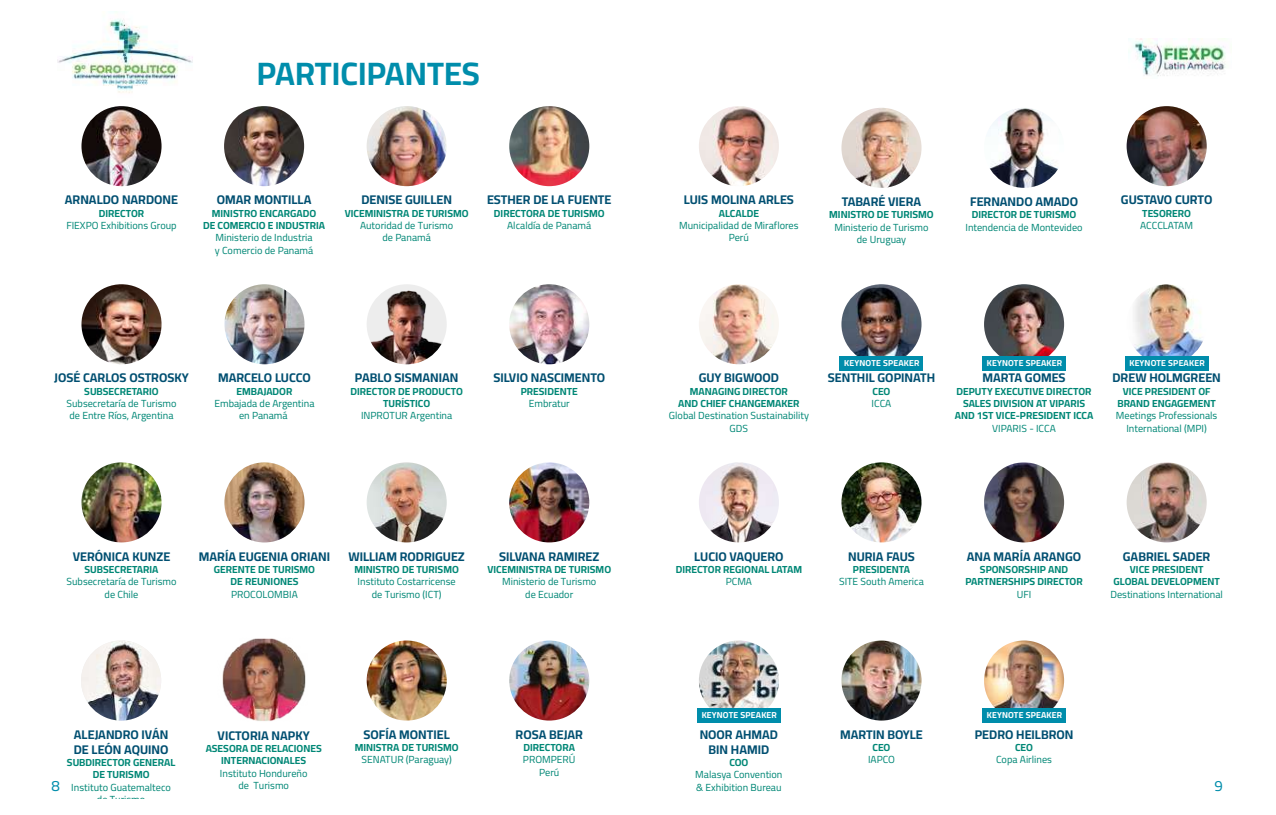
<style>
.page{position:relative;width:1276px;height:815px;background:#fff}
.page>*{position:absolute;margin:0;border:0;box-sizing:border-box;transform-origin:0 0}
.t1{font:700 32.5px "Cairo";color:#008dab}
.t2{font:15px "Cairo";color:#008dab}
.t3{font:700 12.62px/15.1px "Cairo";color:#004f71;text-align:center}
.t4{font:10.25px/12.4px "Cairo";color:#008776;text-align:center}
.t5{font:700 10.25px/12.4px "Cairo";color:#008776;text-align:center}
.t6{font:700 8.62px "Cairo";letter-spacing:.02em;color:#fff}
</style>
<div class="page">
<img style="left:1128px;top:39px;width:98px;height:37px">
<img style="left:57px;top:19px;width:136px;height:74px">
<img style="left:699px;top:640px;width:80px;height:81px;border-radius:40px">
<img style="left:1126px;top:462px;width:80px;height:80px;border-radius:40px">
<img style="left:984px;top:284px;width:80px;height:80px;border-radius:40px">
<img style="left:699px;top:106px;width:80px;height:80px;border-radius:40px">
<img style="left:509px;top:640px;width:80px;height:81px;border-radius:40px">
<img style="left:224px;top:106px;width:80px;height:80px;border-radius:40px">
<img style="left:81px;top:106px;width:81px;height:80px;border-radius:40px">
<img style="left:509px;top:106px;width:80px;height:80px;border-radius:40px">
<img style="left:81px;top:284px;width:81px;height:80px;border-radius:40px">
<img style="left:224px;top:284px;width:80px;height:80px;border-radius:40px">
<img style="left:367px;top:284px;width:80px;height:80px;border-radius:40px">
<img style="left:367px;top:106px;width:80px;height:80px;border-radius:40px">
<img style="left:81px;top:462px;width:81px;height:80px;border-radius:40px">
<img style="left:509px;top:462px;width:80px;height:80px;border-radius:40px">
<img style="left:224px;top:462px;width:80px;height:80px;border-radius:40px">
<img style="left:509px;top:284px;width:80px;height:80px;border-radius:40px">
<img style="left:367px;top:462px;width:80px;height:80px;border-radius:40px">
<img style="left:81px;top:640px;width:80px;height:81px;border-radius:40px">
<img style="left:367px;top:640px;width:80px;height:81px;border-radius:40px">
<img style="left:841px;top:108px;width:80px;height:80px;border-radius:40px">
<img style="left:1126px;top:106px;width:80px;height:80px;border-radius:40px">
<img style="left:984px;top:640px;width:80px;height:81px;border-radius:40px">
<img style="left:699px;top:284px;width:80px;height:80px;border-radius:40px">
<img style="left:841px;top:284px;width:80px;height:80px;border-radius:40px">
<img style="left:1126px;top:284px;width:80px;height:80px;border-radius:40px">
<img style="left:699px;top:462px;width:80px;height:80px;border-radius:40px">
<img style="left:841px;top:462px;width:80px;height:80px;border-radius:40px">
<img style="left:984px;top:462px;width:80px;height:80px;border-radius:40px">
<img style="left:984px;top:108px;width:80px;height:80px;border-radius:40px">
<img style="left:841px;top:640px;width:80px;height:81px;border-radius:40px">
<img style="left:222px;top:638px;width:84px;height:83px">
<div style="left:697px;top:708px;width:83px;height:15px;background:#008dab"></div>
<div style="left:982px;top:708px;width:83px;height:15px;background:#008dab"></div>
<div style="left:982px;top:356px;width:83px;height:15px;background:#008dab"></div>
<div style="left:1125px;top:356px;width:83px;height:15px;background:#008dab"></div>
<div style="left:840px;top:356px;width:83px;height:15px;background:#008dab"></div>
<h1 class="t1" style="left:257px;top:49px;width:224px">PARTICIPANTES</h1>
<p class="t3" style="left:65px;top:193px;width:115px">ARNALDO NARDONE</p>
<p class="t5" style="left:99px;top:207px;width:47px">DIRECTOR</p>
<p class="t4" style="left:66px;top:219px;width:112px">FIEXPO Exhibitions Group</p>
<p class="t3" style="left:217px;top:193px;width:96px">OMAR MONTILLA</p>
<p class="t5" style="left:203px;top:207px;width:124px">MINISTRO ENCARGADO<br>DE COMERCIO E INDUSTRIA</p>
<p class="t4" style="left:215px;top:232px;width:100px;text-align:left">Ministerio de Industria y Comercio de Panamá</p>
<p class="t3" style="left:361px;top:193px;width:92px">DENISE GUILLEN</p>
<p class="t5" style="left:345px;top:207px;width:125px">VICEMINISTRA DE TURISMO</p>
<p class="t4" style="left:360px;top:219px;width:95px">Autoridad de Turismo de Panamá</p>
<p class="t3" style="left:487px;top:193px;width:126px">ESTHER DE LA FUENTE</p>
<p class="t5" style="left:494px;top:207px;width:112px">DIRECTORA DE TURISMO</p>
<p class="t4" style="left:507px;top:219px;width:86px">Alcaldía de Panamá</p>
<p class="t3" style="left:54px;top:371px;width:136px">JOSÉ CARLOS OSTROSKY</p>
<p class="t5" style="left:84px;top:385px;width:76px">SUBSECRETARIO</p>
<p class="t4" style="left:67px;top:398px;width:111px;text-align:left">Subsecretaría de Turismo de Entre Ríos, Argentina</p>
<p class="t3" style="left:218px;top:371px;width:94px">MARCELO LUCCO</p>
<p class="t5" style="left:236px;top:385px;width:57px">EMBAJADOR</p>
<p class="t4" style="left:214px;top:398px;width:102px">Embajada de Argentina en Panamá</p>
<p class="t3" style="left:355px;top:371px;width:105px">PABLO SISMANIAN</p>
<p class="t5" style="left:350px;top:385px;width:114px">DIRECTOR DE PRODUCTO<br>TURÍSTICO</p>
<p class="t4" style="left:361px;top:410px;width:93px">INPROTUR Argentina</p>
<p class="t3" style="left:493px;top:371px;width:113px">SILVIO NASCIMENTO</p>
<p class="t5" style="left:521px;top:385px;width:58px">PRESIDENTE</p>
<p class="t4" style="left:529px;top:398px;width:42px">Embratur</p>
<p class="t3" style="left:73px;top:549px;width:99px">VERÓNICA KUNZE</p>
<p class="t5" style="left:85px;top:563px;width:75px">SUBSECRETARIA</p>
<p class="t4" style="left:67px;top:576px;width:111px">Subsecretaría de Turismo de Chile</p>
<p class="t3" style="left:199px;top:549px;width:133px">MARÍA EUGENIA ORIANI</p>
<p class="t5" style="left:214px;top:563px;width:103px">GERENTE DE TURISMO<br>DE REUNIONES</p>
<p class="t4" style="left:231px;top:588px;width:68px">PROCOLOMBIA</p>
<p class="t3" style="left:348px;top:549px;width:118px">WILLIAM RODRIGUEZ</p>
<p class="t5" style="left:354px;top:563px;width:106px">MINISTRO DE TURISMO</p>
<p class="t4" style="left:357px;top:576px;width:100px">Instituto Costarricense de Turismo (ICT)</p>
<p class="t3" style="left:499px;top:549px;width:102px">SILVANA RAMIREZ</p>
<p class="t5" style="left:487px;top:563px;width:125px">VICEMINISTRA DE TURISMO</p>
<p class="t4" style="left:502px;top:576px;width:96px">Ministerio de Turismo de Ecuador</p>
<p class="t3" style="left:684px;top:193px;width:112px">LUIS MOLINA ARLES</p>
<p class="t5" style="left:719px;top:207px;width:42px">ALCALDE</p>
<p class="t4" style="left:679px;top:219px;width:121px">Municipalidad de Miraflores<br>Perú</p>
<p class="t3" style="left:842px;top:194px;width:81px">TABARÉ VIERA</p>
<p class="t5" style="left:829px;top:209px;width:106px">MINISTRO DE TURISMO</p>
<p class="t4" style="left:834px;top:221px;width:96px">Ministerio de Turismo de Uruguay</p>
<p class="t3" style="left:970px;top:194px;width:109px">FERNANDO AMADO</p>
<p class="t5" style="left:972px;top:209px;width:106px">DIRECTOR DE TURISMO</p>
<p class="t4" style="left:965px;top:221px;width:119px">Intendencia de Montevideo</p>
<p class="t3" style="left:1121px;top:193px;width:93px">GUSTAVO CURTO</p>
<p class="t5" style="left:1142px;top:207px;width:50px">TESORERO</p>
<p class="t4" style="left:1140px;top:219px;width:54px">ACCCLATAM</p>
<p class="t3" style="left:698px;top:371px;width:82px">GUY BIGWOOD</p>
<p class="t5" style="left:678px;top:385px;width:123px">MANAGING DIRECTOR<br>AND CHIEF CHANGEMAKER</p>
<p class="t4" style="left:669px;top:410px;width:142px">Global Destination Sustainability<br>GDS</p>
<p class="t6" style="left:844px;top:357px;width:77px">KEYNOTE SPEAKER</p>
<p class="t6" style="left:987px;top:357px;width:77px">KEYNOTE SPEAKER</p>
<p class="t6" style="left:1129px;top:357px;width:77px">KEYNOTE SPEAKER</p>
<p class="t3" style="left:828px;top:371px;width:109px">SENTHIL GOPINATH</p>
<p class="t5" style="left:872px;top:385px;width:19px">CEO</p>
<p class="t4" style="left:871px;top:398px;width:21px">ICCA</p>
<p class="t3" style="left:982px;top:371px;width:85px">MARTA GOMES</p>
<p class="t5" style="left:954px;top:385px;width:140px">DEPUTY EXECUTIVE DIRECTOR<br>SALES DIVISION AT VIPARIS<br>AND 1ST VICE-PRESIDENT ICCA</p>
<p class="t4" style="left:992px;top:422px;width:65px">VIPARIS - ICCA</p>
<p class="t3" style="left:1112px;top:371px;width:110px">DREW HOLMGREEN</p>
<p class="t5" style="left:1117px;top:385px;width:100px">VICE PRESIDENT OF<br>BRAND ENGAGEMENT</p>
<p class="t4" style="left:1116px;top:410px;width:103px">Meetings Professionals<br>International (MPI)</p>
<p class="t3" style="left:694px;top:549px;width:91px">LUCIO VAQUERO</p>
<p class="t5" style="left:676px;top:563px;width:128px">DIRECTOR REGIONAL LATAM</p>
<p class="t4" style="left:725px;top:576px;width:28px">PCMA</p>
<p class="t3" style="left:848px;top:549px;width:68px">NURIA FAUS</p>
<p class="t5" style="left:853px;top:563px;width:58px">PRESIDENTA</p>
<p class="t4" style="left:839px;top:576px;width:86px">SITE South America</p>
<p class="t3" style="left:967px;top:549px;width:116px">ANA MARÍA ARANGO</p>
<p class="t5" style="left:965px;top:563px;width:119px">SPONSORSHIP AND<br>PARTNERSHIPS DIRECTOR</p>
<p class="t4" style="left:1016px;top:588px;width:16px">UFI</p>
<p class="t3" style="left:1123px;top:549px;width:89px">GABRIEL SADER</p>
<p class="t5" style="left:1113px;top:563px;width:108px">VICE PRESIDENT<br>GLOBAL DEVELOPMENT</p>
<p class="t4" style="left:1110px;top:588px;width:114px">Destinations International</p>
<p class="t6" style="left:701px;top:709px;width:77px">KEYNOTE SPEAKER</p>
<p class="t6" style="left:987px;top:709px;width:77px">KEYNOTE SPEAKER</p>
<p class="t3" style="left:74px;top:727px;width:96px;text-align:left">ALEJANDRO IVÁN<br>DE LEÓN AQUINO</p>
<p class="t5" style="left:67px;top:757px;width:110px">SUBDIRECTOR GENERAL<br>DE TURISMO</p>
<p class="t4" style="left:71px;top:781px;width:101px">Instituto Guatemalteco de Turismo</p>
<p class="t3" style="left:363px;top:727px;width:88px">SOFÍA MONTIEL</p>
<p class="t5" style="left:355px;top:741px;width:105px">MINISTRA DE TURISMO</p>
<p class="t4" style="left:361px;top:754px;width:92px">SENATUR (Paraguay)</p>
<p class="t3" style="left:515px;top:727px;width:69px">ROSA BEJAR</p>
<p class="t5" style="left:523px;top:741px;width:53px">DIRECTORA</p>
<p class="t4" style="left:523px;top:754px;width:54px">PROMPERÚ<br>Perú</p>
<p class="t3" style="left:699px;top:727px;width:80px">NOOR AHMAD<br>BIN HAMID</p>
<p class="t5" style="left:729px;top:757px;width:21px">COO</p>
<p class="t4" style="left:695px;top:769px;width:89px;text-align:left">Malasya Convention &amp; Exhibition Bureau</p>
<p class="t3" style="left:840px;top:727px;width:84px">MARTIN BOYLE</p>
<p class="t5" style="left:872px;top:741px;width:19px">CEO</p>
<p class="t4" style="left:868px;top:754px;width:28px">IAPCO</p>
<p class="t3" style="left:974px;top:727px;width:100px">PEDRO HEILBRON</p>
<p class="t5" style="left:1015px;top:741px;width:19px">CEO</p>
<p class="t4" style="left:996px;top:754px;width:57px">Copa Airlines</p>
<p class="t3" style="left:218px;top:728px;width:94px">VICTORIA NAPKY</p>
<p class="t5" style="left:206px;top:743px;width:117px">ASESORA DE RELACIONES<br>INTERNACIONALES</p>
<p class="t4" style="left:220px;top:767px;width:89px">Instituto Hondureño de Turismo</p>
<h2 class="t2" style="left:52px;top:775px;width:10px">8</h2>
<h2 class="t2" style="left:1214px;top:775px;width:10px">9</h2>
</div>
